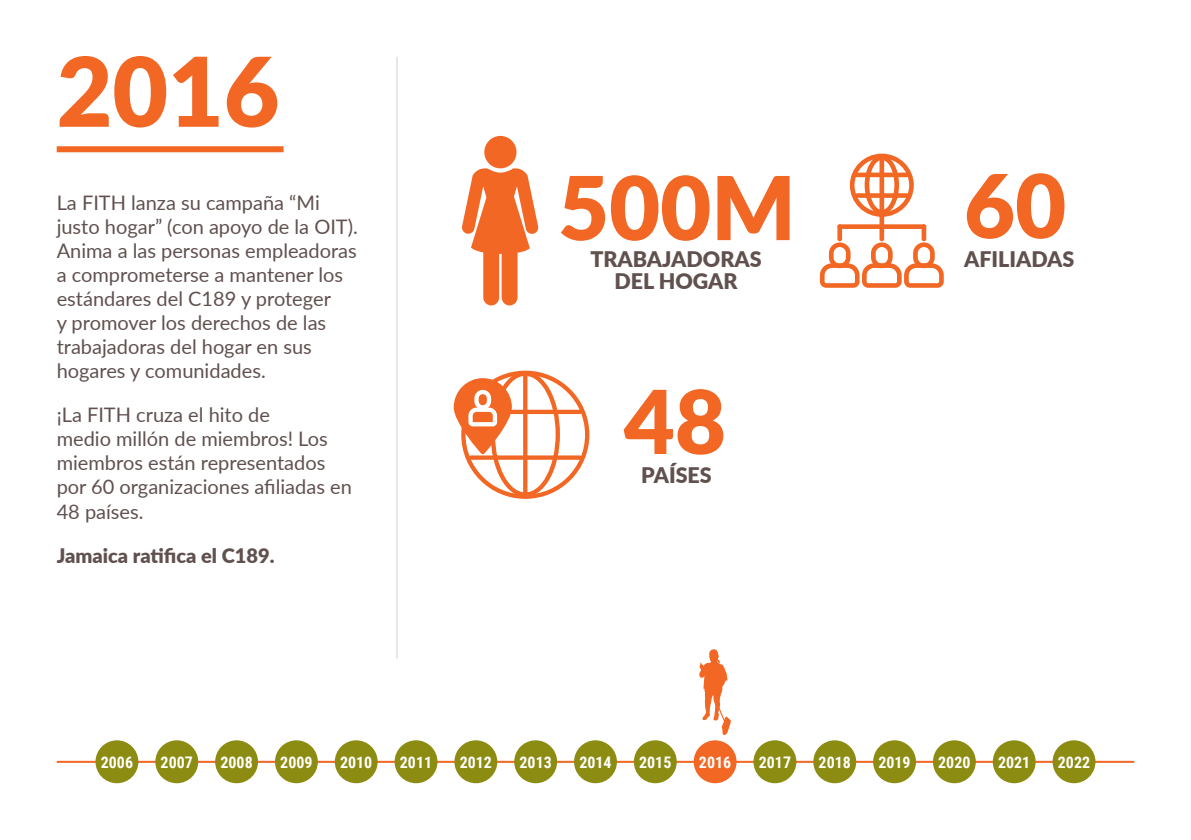
<style>
.page{position:relative;width:1191px;height:840px;background:#fff}
.page>*{position:absolute;margin:0;border:0;box-sizing:border-box;transform-origin:0 0}
.t1{font:900 96px "Lato";color:#f26724}
.t2{font:900 88px "Lato";color:#f26724}
.t3{font:900 21.4px/22px "Lato";color:#60514f;text-align:center}
.t4{font:20px/24px "Lato";color:#60514f}
.t5{font:900 20px "Lato";color:#60514f}
.t6{font:700 16px "Roboto Condensed";color:#fff}
</style>
<div class="page">
<svg style="left:699px;top:649px;width:32px;height:85px"></svg>
<hr style="left:57px;top:760px;width:1077px;height:2px;background:#f26724">
<div style="left:933px;top:739px;width:42px;height:43px;background:#8c8c12;border-radius:50%"></div>
<div style="left:873px;top:739px;width:43px;height:43px;background:#8c8c12;border-radius:50%"></div>
<div style="left:813px;top:739px;width:43px;height:43px;background:#8c8c12;border-radius:50%"></div>
<div style="left:753px;top:739px;width:43px;height:43px;background:#8c8c12;border-radius:50%"></div>
<div style="left:693px;top:739px;width:43px;height:43px;background:#f26724;border-radius:50%"></div>
<div style="left:634px;top:739px;width:43px;height:43px;background:#8c8c12;border-radius:50%"></div>
<div style="left:574px;top:739px;width:43px;height:43px;background:#8c8c12;border-radius:50%"></div>
<div style="left:514px;top:739px;width:43px;height:43px;background:#8c8c12;border-radius:50%"></div>
<div style="left:454px;top:739px;width:43px;height:43px;background:#8c8c12;border-radius:50%"></div>
<div style="left:394px;top:739px;width:43px;height:43px;background:#8c8c12;border-radius:50%"></div>
<div style="left:335px;top:739px;width:43px;height:43px;background:#8c8c12;border-radius:50%"></div>
<div style="left:275px;top:739px;width:43px;height:43px;background:#8c8c12;border-radius:50%"></div>
<div style="left:215px;top:739px;width:43px;height:43px;background:#8c8c12;border-radius:50%"></div>
<div style="left:155px;top:739px;width:43px;height:43px;background:#8c8c12;border-radius:50%"></div>
<div style="left:992px;top:739px;width:43px;height:43px;background:#8c8c12;border-radius:50%"></div>
<div style="left:1052px;top:739px;width:43px;height:43px;background:#8c8c12;border-radius:50%"></div>
<div style="left:95px;top:739px;width:43px;height:43px;background:#8c8c12;border-radius:50%"></div>
<svg style="left:462px;top:167px;width:77px;height:138px"></svg>
<div style="left:484px;top:136px;width:32px;height:32px;background:#f26724;border-radius:50%"></div>
<svg style="left:820px;top:242px;width:123px;height:45px"></svg>
<svg style="left:850px;top:153px;width:63px;height:64px"></svg>
<div style="left:854px;top:172px;width:55px;height:5px;background:#f26724;border-radius:2px"></div>
<div style="left:854px;top:193px;width:55px;height:5px;background:#f26724;border-radius:2px"></div>
<div style="left:879px;top:215px;width:5px;height:26px;background:#f26724;border-radius:2px"></div>
<div style="left:837px;top:224px;width:89px;height:5px;background:#f26724;border-radius:2px"></div>
<div style="left:837px;top:224px;width:5px;height:17px;background:#f26724;border-radius:2px"></div>
<div style="left:921px;top:224px;width:5px;height:17px;background:#f26724;border-radius:2px"></div>
<svg style="left:454px;top:370px;width:135px;height:128px"></svg>
<hr style="left:396px;top:57px;width:2px;height:601px;background:#e6e7e8">
<div style="left:57px;top:146px;width:226px;height:6px;background:#f26724"></div>
<h1 class="t1" style="left:57px;top:37px;width:224px">2016</h1>
<p class="t4" style="left:57px;top:190px;width:303px">La FITH lanza su campaña “Mi justo hogar” (con apoyo de la OIT).<br>Anima a las personas empleadoras a comprometerse a mantener los estándares del C189 y proteger<br>y promover los derechos de las trabajadoras del hogar en sus hogares y comunidades.</p>
<p class="t4" style="left:57px;top:402px;width:297px">¡La FITH cruza el hito de<br>medio millón de miembros! Los miembros están representados por 60 organizaciones afiliadas en<br>48 países.</p>
<p class="t5" style="left:57px;top:540px;width:219px">Jamaica ratifica el C189.</p>
<h2 class="t2" style="left:558px;top:142px;width:239px">500M</h2>
<p class="t3" style="left:590px;top:247px;width:173px">TRABAJADORAS<br>DEL HOGAR</p>
<h2 class="t2" style="left:624px;top:371px;width:104px">48</h2>
<p class="t3" style="left:641px;top:464px;width:72px">PAÍSES</p>
<h2 class="t2" style="left:964px;top:156px;width:104px">60</h2>
<p class="t3" style="left:964px;top:247px;width:112px">AFILIADAS</p>
<p class="t6" style="left:101px;top:752px;width:34px">2006</p>
<p class="t6" style="left:161px;top:752px;width:34px">2007</p>
<p class="t6" style="left:220px;top:752px;width:34px">2008</p>
<p class="t6" style="left:280px;top:752px;width:34px">2009</p>
<p class="t6" style="left:340px;top:752px;width:34px">2010</p>
<p class="t6" style="left:400px;top:752px;width:34px">2011</p>
<p class="t6" style="left:460px;top:752px;width:34px">2012</p>
<p class="t6" style="left:519px;top:752px;width:34px">2013</p>
<p class="t6" style="left:579px;top:752px;width:34px">2014</p>
<p class="t6" style="left:639px;top:752px;width:34px">2015</p>
<p class="t6" style="left:699px;top:752px;width:34px">2016</p>
<p class="t6" style="left:759px;top:752px;width:34px">2017</p>
<p class="t6" style="left:818px;top:752px;width:34px">2018</p>
<p class="t6" style="left:878px;top:752px;width:34px">2019</p>
<p class="t6" style="left:938px;top:752px;width:34px">2020</p>
<p class="t6" style="left:998px;top:752px;width:34px">2021</p>
<p class="t6" style="left:1057px;top:752px;width:34px">2022</p>
</div>
